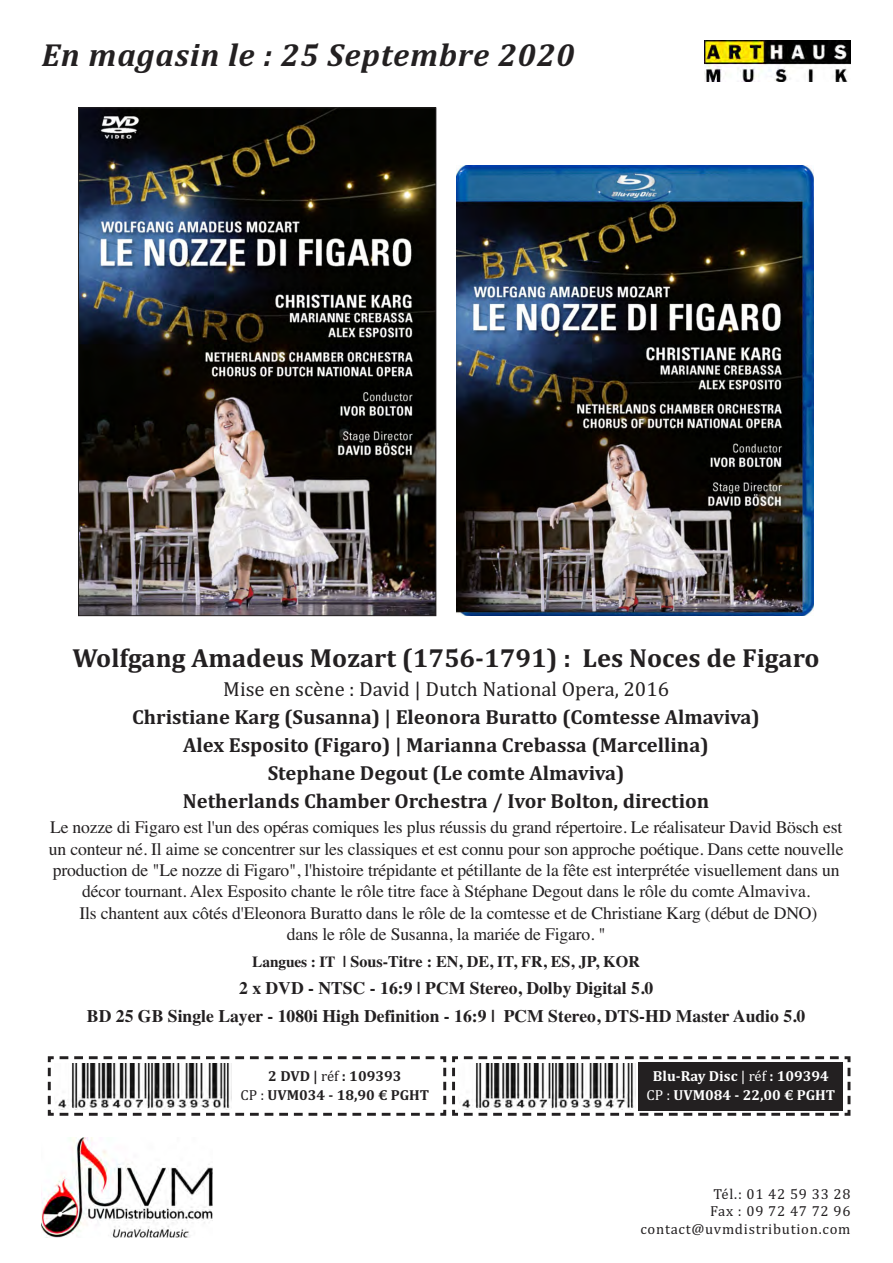
<style>
.page{position:relative;width:893px;height:1263px;background:#fff}
.page>*{position:absolute;margin:0;border:0;box-sizing:border-box;transform-origin:0 0}
.t1{font:italic 700 32.4px "Cambria";letter-spacing:.025em;color:#232021}
.t2{font:700 26.4px "Cambria";color:#232021}
.t3{font:700 20.55px/27.9px "Cambria";color:#232021;text-align:center}
.t4{font:20.55px "Cambria";color:#232021}
.t5{font:17.7px/21.3px "Times";letter-spacing:-.01em;color:#232021;text-align:center}
.t6{font:700 17.7px/27.2px "Times";color:#232021;text-align:center}
.t7{font:700 16.2px "Times";color:#232021}
.t8{font:14.7px/17.7px "Cambria";letter-spacing:.05em;color:#232021;text-align:right}
.t9{font:700 14.7px/19px "Cambria";color:#fff;text-align:center}
.t10{font:700 14.7px/19px "Cambria";color:#232021;text-align:center}
.s1{font-size:15.45px}
.s2{font-weight:400}
</style>
<div class="page">
<img style="left:705px;top:41px;width:145px;height:40px">
<img style="left:42px;top:1138px;width:170px;height:100px">
<img style="left:80px;top:110px;width:354px;height:504px">
<svg style="left:47px;top:1056px;width:804px;height:60px"></svg>
<img style="left:459px;top:1064px;width:176px;height:46px">
<div style="left:639px;top:1062px;width:204px;height:48px;background:#232021"></div>
<img style="left:457px;top:166px;width:357px;height:450px">
<h1 class="t1" style="left:42px;top:36px;width:534px">En magasin le : 25 Septembre 2020</h1>
<h2 class="t2" style="left:73px;top:648px;width:748px">Wolfgang Amadeus Mozart (1756-1791) : Les Noces de Figaro</h2>
<p class="t4" style="left:223px;top:677px;width:447px">Mise en scène : David | Dutch National Opera, 2016</p>
<p class="t3" style="left:132px;top:705px;width:629px">Christiane Karg (Susanna) | Eleonora Buratto (Comtesse Almaviva)<br>Alex Esposito (Figaro) | Marianna Crebassa (Marcellina)<br>Stephane Degout (Le comte Almaviva)<br>Netherlands Chamber Orchestra / Ivor Bolton, direction</p>
<p class="t5" style="left:49px;top:819px;width:796px">Le nozze di Figaro est l'un des opéras comiques les plus réussis du grand répertoire. Le réalisateur David Bösch est un conteur né. Il aime se concentrer sur les classiques et est connu pour son approche poétique. Dans cette nouvelle production de "Le nozze di Figaro", l'histoire trépidante et pétillante de la fête est interprétée visuellement dans un décor tournant. Alex Esposito chante le rôle titre face à Stéphane Degout dans le rôle du comte Almaviva.<br>Ils chantent aux côtés d'Eleonora Buratto dans le rôle de la comtesse et de Christiane Karg (début de DNO)<br>dans le rôle de Susanna, la mariée de Figaro. "</p>
<p class="t7" style="left:252px;top:956px;width:389px"><span class="s1">Langues : IT</span> | Sous-Titre : EN, DE, IT, FR, ES, JP, KOR</p>
<p class="t6" style="left:87px;top:977px;width:720px">2 x DVD - NTSC - 16:9 | PCM Stereo, Dolby Digital 5.0<br>BD 25 GB Single Layer - 1080i High Definition - 16:9 | PCM Stereo, DTS-HD Master Audio 5.0</p>
<p class="t10" style="left:240px;top:1067px;width:190px">2 DVD | <span class="s2">réf</span> : 109393<br><span class="s2">CP :</span> UVM034 - 18,90 € PGHT</p>
<p class="t9" style="left:646px;top:1067px;width:190px">Blu-Ray Disc <span class="s2">| réf</span> : 109394<br><span class="s2">CP :</span> UVM084 - 22,00 € PGHT</p>
<p class="t8" style="left:640px;top:1185px;width:212px">Tél.: 01 42 59 33 28<br>Fax : 09 72 47 72 96 contact@uvmdistribution.com</p>
</div>
